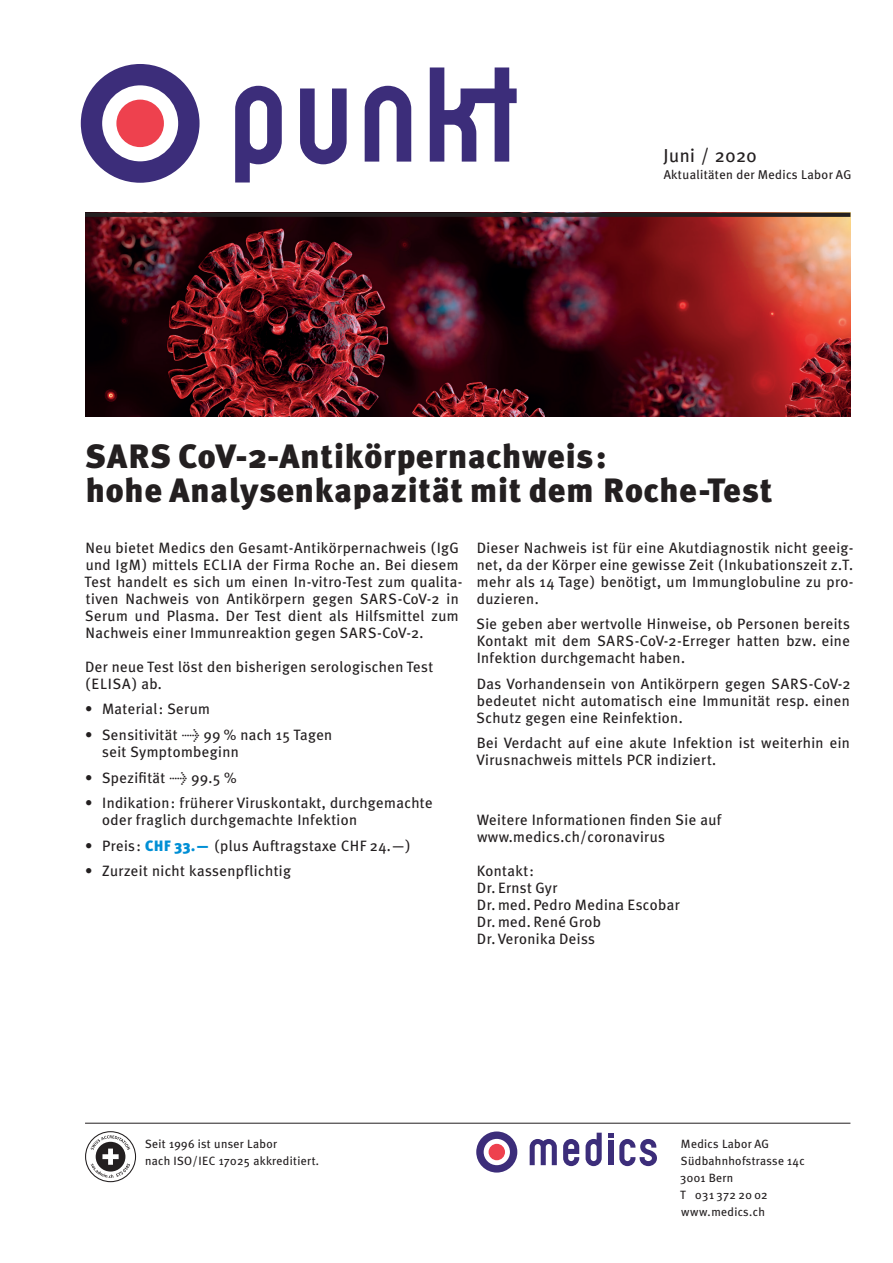
<style>
.page{position:relative;width:893px;height:1263px;background:#fff}
.page>*{position:absolute;margin:0;border:0;box-sizing:border-box;transform-origin:0 0}
.t1{font:900 33.75px/34px "Meta Plus";letter-spacing:.025em;color:#231f20}
.t2{font:18.75px "Meta Plus";letter-spacing:.025em;color:#231f20}
.t3{font:15px/17px "Meta Plus";letter-spacing:.025em;color:#231f20}
.t4{font:12.75px "Meta Plus";letter-spacing:.025em;color:#231f20}
.t5{font:12px/17px "Meta Plus";letter-spacing:.025em;color:#231f20}
.s1{font-weight:900;color:#008fd5}
</style>
<div class="page">
<img style="left:85px;top:217px;width:765px;height:200px">
<svg style="left:476px;top:1131px;width:41px;height:41px"></svg>
<svg style="left:563px;top:1139px;width:16px;height:27px"></svg>
<svg style="left:530px;top:1139px;width:27px;height:26px"></svg>
<svg style="left:586px;top:1133px;width:16px;height:33px"></svg>
<svg style="left:619px;top:1139px;width:38px;height:27px"></svg>
<div style="left:608px;top:1141px;width:5px;height:24px;background:#3c2d7a"></div>
<svg style="left:608px;top:1133px;width:5px;height:4px"></svg>
<div style="left:85px;top:1131px;width:51px;height:51px;border:1px solid #231f20;border-radius:50%"></div>
<svg style="left:81px;top:64px;width:119px;height:119px"></svg>
<svg style="left:235px;top:86px;width:47px;height:96px"></svg>
<svg style="left:300px;top:88px;width:47px;height:76px"></svg>
<svg style="left:365px;top:86px;width:46px;height:76px"></svg>
<svg style="left:430px;top:67px;width:87px;height:95px"></svg>
<hr style="left:85px;top:213px;width:765px;height:4px;background:#231f20">
<svg style="left:91px;top:1135px;width:39px;height:43px"></svg>
<hr style="left:85px;top:1123px;width:765px;height:1px;background:#231f20">
<p class="t2" style="left:663px;top:144px;width:95px">Juni / 2020</p>
<p class="t4" style="left:664px;top:167px;width:189px">Aktualitäten der Medics Labor AG</p>
<h1 class="t1" style="left:86px;top:439px;width:688px">SARS CoV-2-Antikörpernachweis:<br>hohe Analysenkapazität mit dem Roche-Test</h1>
<p class="t3" style="left:85px;top:539px;width:379px">Neu bietet Medics den Gesamt-Antikörpernachweis (IgG und IgM) mittels ECLIA der Firma Roche an. Bei diesem Test handelt es sich um einen In-vitro-Test zum qualita&shy;tiven Nachweis von Antikörpern gegen SARS-CoV-2 in Serum und Plasma. Der Test dient als Hilfsmittel zum Nachweis einer Immunreaktion gegen SARS-CoV-2.</p>
<p class="t3" style="left:477px;top:539px;width:378px;text-align:justify">Dieser Nachweis ist für eine Akutdiagnostik nicht geeig&shy;net, da der Körper eine gewisse Zeit (Inkubationszeit z.T. mehr als 14 Tage) benötigt, um Immunglobuline zu pro&shy;duzieren.</p>
<p class="t3" style="left:476px;top:615px;width:375px;text-align:justify">Sie geben aber wertvolle Hinweise, ob Personen bereits Kontakt mit dem SARS-CoV-2-Erreger hatten bzw. eine Infektion durchgemacht haben.</p>
<p class="t3" style="left:476px;top:675px;width:376px;text-align:justify">Das Vorhandensein von Antikörpern gegen SARS-CoV-2 bedeutet nicht automatisch eine Immunität resp. einen Schutz gegen eine Reinfektion.</p>
<p class="t3" style="left:476px;top:735px;width:375px">Bei Verdacht auf eine akute Infektion ist weiterhin ein<br>Virusnachweis mittels PCR indiziert.</p>
<p class="t3" style="left:85px;top:658px;width:350px">Der neue Test löst den bisherigen serologischen Test (ELISA) ab.</p>
<p class="t3" style="left:85px;top:701px;width:126px">• Material: Serum</p>
<p class="t3" style="left:102px;top:726px;width:232px;text-indent:-17px">• Sensitivität &gt; 99 % nach 15 Tagen seit Symptombeginn</p>
<p class="t3" style="left:85px;top:769px;width:153px">• Spezifität &gt; 99.5 %</p>
<p class="t3" style="left:102px;top:794px;width:332px;text-indent:-17px">• Indikation: früherer Viruskontakt, durchgemachte oder fraglich durchgemachte Infektion</p>
<p class="t3" style="left:85px;top:837px;width:327px">• Preis: <span class="s1">CHF 33.—</span> (plus Auftragstaxe CHF 24.—)</p>
<p class="t3" style="left:85px;top:862px;width:207px">• Zurzeit nicht kassenpflichtig</p>
<p class="t3" style="left:477px;top:811px;width:246px">Weitere Informationen finden Sie auf www.medics.ch/coronavirus</p>
<p class="t3" style="left:477px;top:862px;width:205px">Kontakt:<br>Dr. Ernst Gyr<br>Dr. med. Pedro Medina Escobar<br>Dr. med. René Grob<br>Dr. Veronika Deiss</p>
<p class="t5" style="left:145px;top:1135px;width:176px">Seit 1996 ist unser Labor<br>nach ISO/IEC 17025 akkreditiert.</p>
<p class="t5" style="left:680px;top:1135px;width:126px">Medics Labor AG<br>Südbahnhofstrasse 14c<br>3001 Bern<br>T 031 372 20 02 www.medics.ch</p>
</div>
